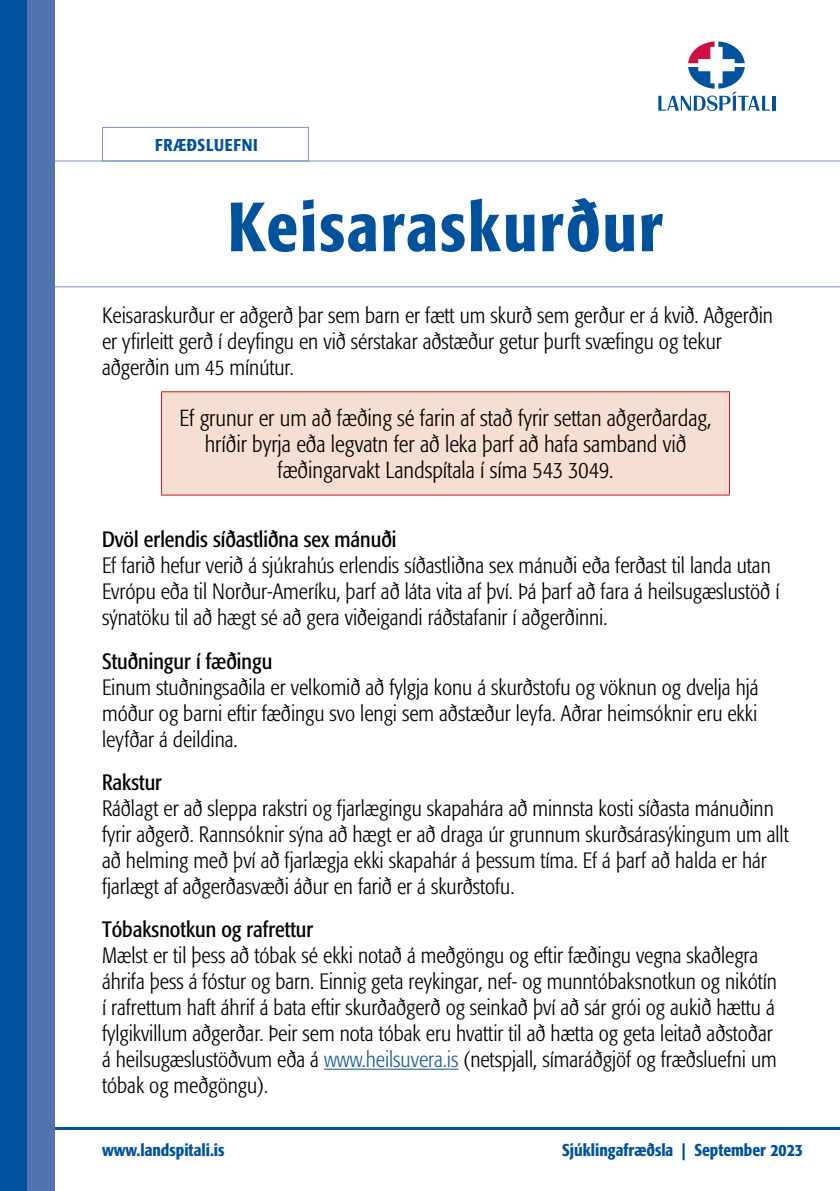
<style>
.page{position:relative;width:840px;height:1191px;background:#fff}
.page>*{position:absolute;margin:0;border:0;box-sizing:border-box;transform-origin:0 0}
.t1{font:500 condensed 68.8px "Formata";letter-spacing:.03em;color:#00529c}
.t2{font:300 condensed 23px/26px "Formata";color:#000;text-align:center}
.t3{font:300 condensed 22px/26px "Formata";color:#000}
.t4{font:condensed 22px "Formata";color:#000}
.t5{font:500 condensed 17px "Formata";color:#00529c}
.t6{font:500 condensed 17px "Formata";letter-spacing:.05em;color:#00529c}
.s1{color:#215e9e}
</style>
<div class="page">
<hr style="left:324px;top:1068px;width:134px;height:1px;background:#215e9e">
<div style="left:161px;top:392px;width:568px;height:103px;background:#f7ded2"></div>
<hr style="left:161px;top:391px;width:568px;height:1px;background:#ce171e">
<hr style="left:161px;top:392px;width:1px;height:102px;background:#ce171e">
<hr style="left:728px;top:392px;width:1px;height:102px;background:#ce171e">
<hr style="left:161px;top:494px;width:568px;height:1px;background:#ce171e">
<hr style="left:0;top:160px;width:839px;height:1px;background:#7b91c3">
<hr style="left:0;top:286px;width:839px;height:1px;background:#7b91c3">
<hr style="left:771px;top:96px;width:3px;height:15px;background:#00529c">
<svg style="left:658px;top:41px;width:111px;height:70px"></svg>
<hr style="left:49px;top:1126px;width:790px;height:3px;background:#00529c">
<div style="left:102px;top:127px;width:206px;height:34px;border:1px solid #7b91c3"></div>
<div style="left:0;top:0;width:27px;height:1191px;background:#00529c"></div>
<div style="left:27px;top:0;width:27px;height:1191px;background:#5174b1"></div>
<p class="t6" style="left:155px;top:135px;width:104px">FRÆÐSLUEFNI</p>
<h1 class="t1" style="left:227px;top:185px;width:437px">Keisaraskurður</h1>
<p class="t3" style="left:102px;top:302px;width:672px">Keisaraskurður er aðgerð þar sem barn er fætt um skurð sem gerður er á kvið. Aðgerðin er yfirleitt gerð í deyfingu en við sérstakar aðstæður getur þurft svæfingu og tekur aðgerðin um 45 mínútur.</p>
<p class="t2" style="left:179px;top:405px;width:533px">Ef grunur er um að fæðing sé farin af stað fyrir settan aðgerðardag, hríðir byrja eða legvatn fer að leka þarf að hafa samband við fæðingarvakt Landspítala í síma 543 3049.</p>
<p class="t4" style="left:102px;top:526px;width:296px">Dvöl erlendis síðastliðna sex mánuði</p>
<p class="t3" style="left:102px;top:553px;width:678px">Ef farið hefur verið á sjúkrahús erlendis síðastliðna sex mánuði eða ferðast til landa utan<br>Evrópu eða til Norður-Ameríku, þarf að láta vita af því. Þá þarf að fara á heilsugæslustöð í sýnatöku til að hægt sé að gera viðeigandi ráðstafanir í aðgerðinni.</p>
<p class="t4" style="left:102px;top:648px;width:171px">Stuðningur í fæðingu</p>
<p class="t3" style="left:102px;top:674px;width:657px;text-align:justify">Einum stuðningsaðila er velkomið að fylgja konu á skurðstofu og vöknun og dvelja hjá móður og barni eftir fæðingu svo lengi sem aðstæður leyfa. Aðrar heimsóknir eru ekki leyfðar á deildina.</p>
<p class="t4" style="left:102px;top:769px;width:62px">Rakstur</p>
<p class="t3" style="left:102px;top:795px;width:687px">Ráðlagt er að sleppa rakstri og fjarlægingu skapahára að minnsta kosti síðasta mánuðinn fyrir aðgerð. Rannsóknir sýna að hægt er að draga úr grunnum skurðsárasýkingum um allt að helming með því að fjarlægja ekki skapahár á þessum tíma. Ef á þarf að halda er hár fjarlægt af aðgerðasvæði áður en farið er á skurðstofu.</p>
<p class="t4" style="left:102px;top:916px;width:213px">Tóbaksnotkun og rafrettur</p>
<p class="t3" style="left:102px;top:942px;width:676px">Mælst er til þess að tóbak sé ekki notað á meðgöngu og eftir fæðingu vegna skaðlegra áhrifa þess á fóstur og barn. Einnig geta reykingar, nef- og munntóbaksnotkun og nikótín í rafrettum haft áhrif á bata eftir skurðaðgerð og seinkað því að sár grói og aukið hættu á fylgikvillum aðgerðar. Þeir sem nota tóbak eru hvattir til að hætta og geta leitað aðstoðar á heilsugæslustöðvum eða á <span class="s1">www.heilsuvera.is</span> (netspjall, símaráðgjöf og fræðsluefni um tóbak og meðgöngu).</p>
<p class="t5" style="left:102px;top:1140px;width:124px">www.landspitali.is</p>
<p class="t5" style="left:562px;top:1140px;width:242px">Sjúklingafræðsla | September 2023</p>
</div>
